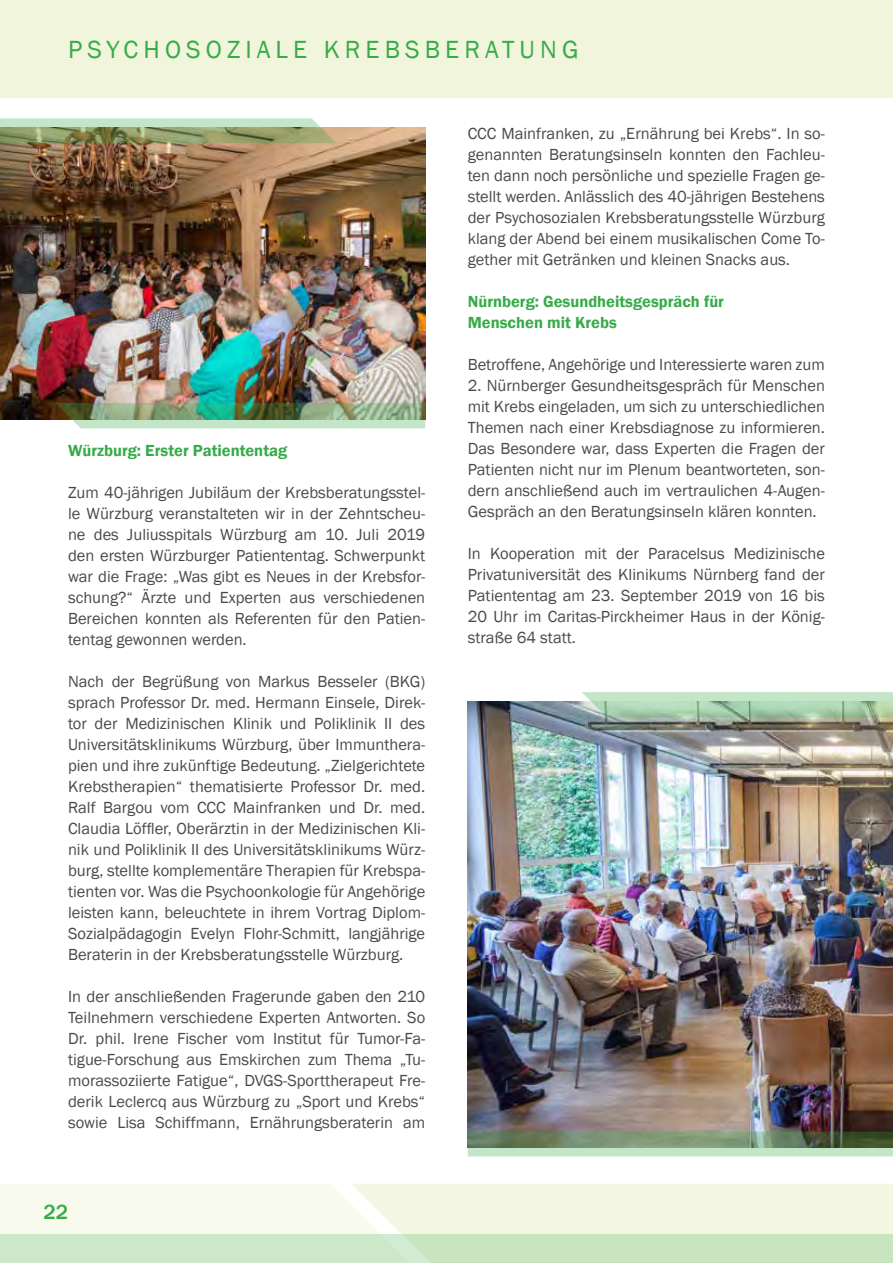
<style>
.page{position:relative;width:893px;height:1263px;background:#fff}
.page>*{position:absolute;margin:0;border:0;box-sizing:border-box;transform-origin:0 0}
.t1{font:25.5px "Franklin Gothic";letter-spacing:.2em;color:#37ab49}
.t2{font:500 21px "Franklin Gothic";color:#37ab49}
.t3{font:16.5px/21px "Franklin Gothic";color:#4a4a49;text-align:justify}
.t4{font:600 16.5px/21px "Franklin Gothic";color:#37ab49}
</style>
<div class="page">
<div style="left:0;top:0;width:893px;height:98px;background:#f1f5db"></div>
<svg style="left:0;top:1184px;width:893px;height:79px;background:#e5f1db"></svg>
<img style="left:0;top:128px;width:425px;height:291px">
<img style="left:468px;top:702px;width:425px;height:429px">
<img style="left:55px;top:403px;width:370px;height:25px">
<svg style="left:582px;top:692px;width:311px;height:26px;background:#b0d4b5"></svg>
<svg style="left:0;top:118px;width:336px;height:25px;background:#a2b389"></svg>
<svg style="left:468px;top:1131px;width:425px;height:25px;background:#87a183"></svg>
<h1 class="t1" style="left:68px;top:34px;width:512px">PSYCHOSOZIALE KREBSBERATUNG</h1>
<p class="t4" style="left:68px;top:440px;width:221px">Würzburg: Erster Patiententag</p>
<p class="t3" style="left:68px;top:482px;width:359px">Zum 40-jährigen Jubiläum der Krebsberatungsstel&shy;le Würzburg veranstalteten wir in der Zehntscheu&shy;ne des Juliusspitals Würzburg am 10. Juli 2019 den ersten Würzburger Patiententag. Schwerpunkt war die Frage: „Was gibt es Neues in der Krebsfor&shy;schung?“ Ärzte und Experten aus verschiedenen Bereichen konnten als Referenten für den Patien&shy;tentag gewonnen werden.</p>
<p class="t3" style="left:68px;top:671px;width:359px">Nach der Begrüßung von Markus Besseler (BKG) sprach Professor Dr. med. Hermann Einsele, Direk&shy;tor der Medizinischen Klinik und Poliklinik II des Universitätsklinikums Würzburg, über Immunthera&shy;pien und ihre zukünftige Bedeutung. „Zielgerichtete Krebstherapien“ thematisierte Professor Dr. med.<br>Ralf Bargou vom CCC Mainfranken und Dr. med.<br>Claudia Löffler, Oberärztin in der Medizinischen Kli&shy;nik und Poliklinik II des Universitätsklinikums Würz&shy;burg, stellte komplementäre Therapien für Krebspa&shy;tienten vor. Was die Psychoonkologie für Angehörige leisten kann, beleuchtete in ihrem Vortrag Diplom-Sozialpädagogin Evelyn Flohr-Schmitt, langjährige Beraterin in der Krebsberatungsstelle Würzburg.</p>
<p class="t3" style="left:68px;top:986px;width:359px">In der anschließenden Fragerunde gaben den 210<br>Teilnehmern verschiedene Experten Antworten. So Dr. phil. Irene Fischer vom Institut für Tumor-Fa&shy;tigue-Forschung aus Emskirchen zum Thema „Tu&shy;morassoziierte Fatigue“, DVGS-Sporttherapeut Fre&shy;derik Leclercq aus Würzburg zu „Sport und Krebs“ sowie Lisa Schiffmann, Ernährungsberaterin am</p>
<p class="t2" style="left:43px;top:1199px;width:26px">22</p>
<p class="t3" style="left:468px;top:123px;width:359px">CCC Mainfranken, zu „Ernährung bei Krebs“. In so&shy;genannten Beratungsinseln konnten den Fachleu&shy;ten dann noch persönliche und spezielle Fragen ge&shy;stellt werden. Anlässlich des 40-jährigen Bestehens der Psychosozialen Krebsberatungsstelle Würzburg klang der Abend bei einem musikalischen Come To&shy;gether mit Getränken und kleinen Snacks aus.</p>
<p class="t4" style="left:468px;top:291px;width:258px">Nürnberg: Gesundheitsgespräch für<br>Menschen mit Krebs</p>
<p class="t3" style="left:468px;top:354px;width:359px">Betroffene, Angehörige und Interessierte waren zum</p>
<p class="t3" style="left:468px;top:375px;width:359px">2. Nürnberger Gesundheitsgespräch für Menschen mit Krebs eingeladen, um sich zu unterschiedlichen Themen nach einer Krebsdiagnose zu informieren.<br>Das Besondere war, dass Experten die Fragen der Patienten nicht nur im Plenum beantworteten, son&shy;dern anschließend auch im vertraulichen 4-Augen-Gespräch an den Beratungsinseln klären konnten.</p>
<p class="t3" style="left:468px;top:544px;width:359px">In Kooperation mit der Paracelsus Medizinische Privatuniversität des Klinikums Nürnberg fand der Patiententag am 23. September 2019 von 16 bis 20 Uhr im Caritas-Pirckheimer Haus in der König&shy;straße 64 statt.</p>
</div>
